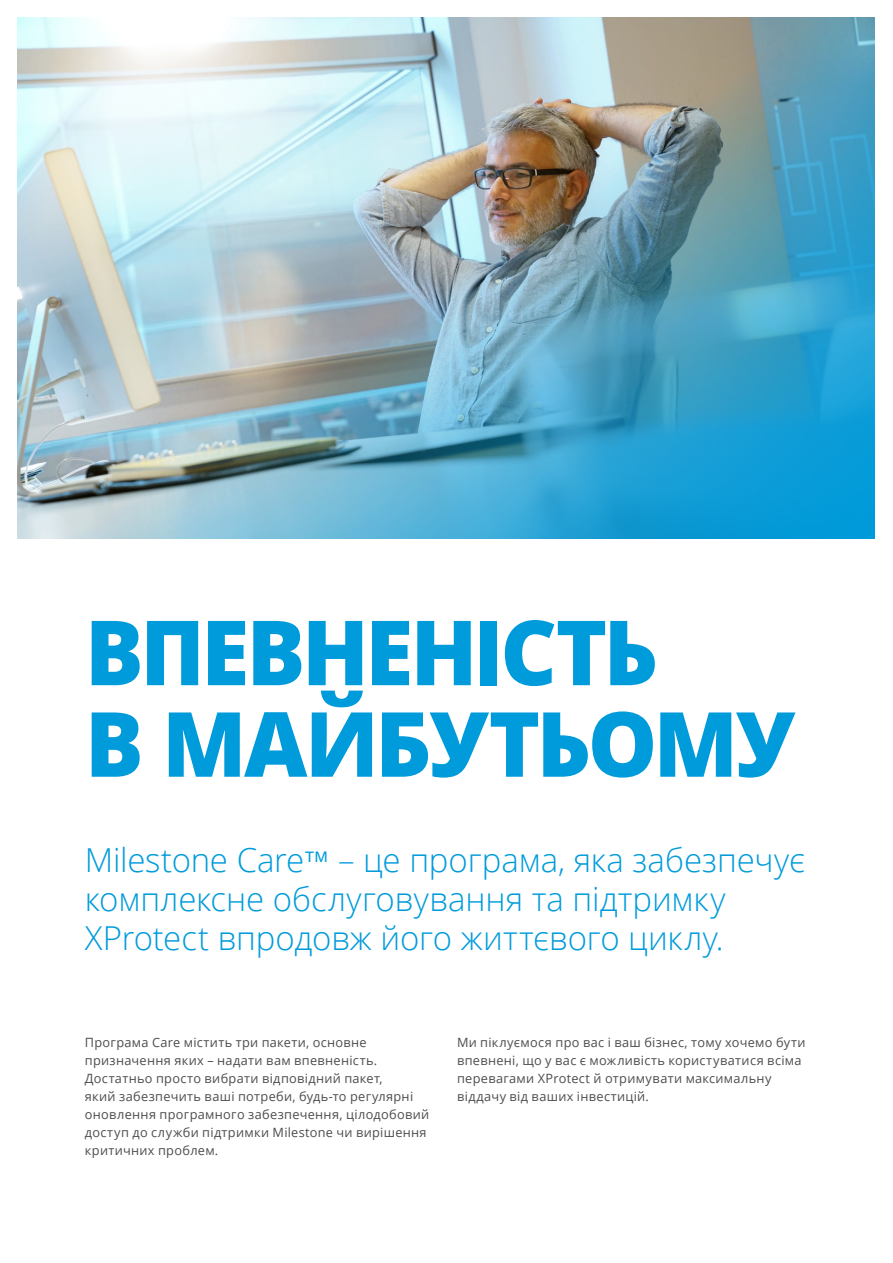
<style>
.page{position:relative;width:893px;height:1263px;background:#fff}
.page>*{position:absolute;margin:0;border:0;box-sizing:border-box;transform-origin:0 0}
.t1{font:800 90px/91.5px "Open Sans";letter-spacing:-.04em;color:#009bdb}
.t2{font:300 33px/39px "Open Sans";letter-spacing:-.005em;color:#009bdb}
.t3{font:12.75px/18px "Open Sans";letter-spacing:.025em;color:#4d4d4f}
.s1{font-family:"Frutiger Neue LT Pro";font-size:30px}
</style>
<div class="page">
<img style="left:17px;top:17px;width:858px;height:522px">
<h1 class="t1" style="left:85px;top:602px;width:711px">ВПЕВНЕНІСТЬ<br>В МАЙБУТЬОМУ</h1>
<h2 class="t2" style="left:85px;top:839px;width:722px">Milestone Care<span class="s1">™</span> – це програма, яка забезпечує комплексне обслуговування та підтримку<br>XProtect впродовж його життєвого циклу.</h2>
<p class="t3" style="left:85px;top:1033px;width:346px">Програма Care містить три пакети, основне призначення яких – надати вам впевненість.<br>Достатньо просто вибрати відповідний пакет,<br>який забезпечить ваші потреби, будь-то регулярні оновлення програмного забезпечення, цілодобовий доступ до служби підтримки Milestone чи вирішення критичних проблем.</p>
<p class="t3" style="left:457px;top:1033px;width:350px">Ми піклуємося про вас і ваш бізнес, тому хочемо бути впевнені, що у вас є можливість користуватися всіма перевагами XProtect й отримувати максимальну віддачу від ваших інвестицій.</p>
</div>
